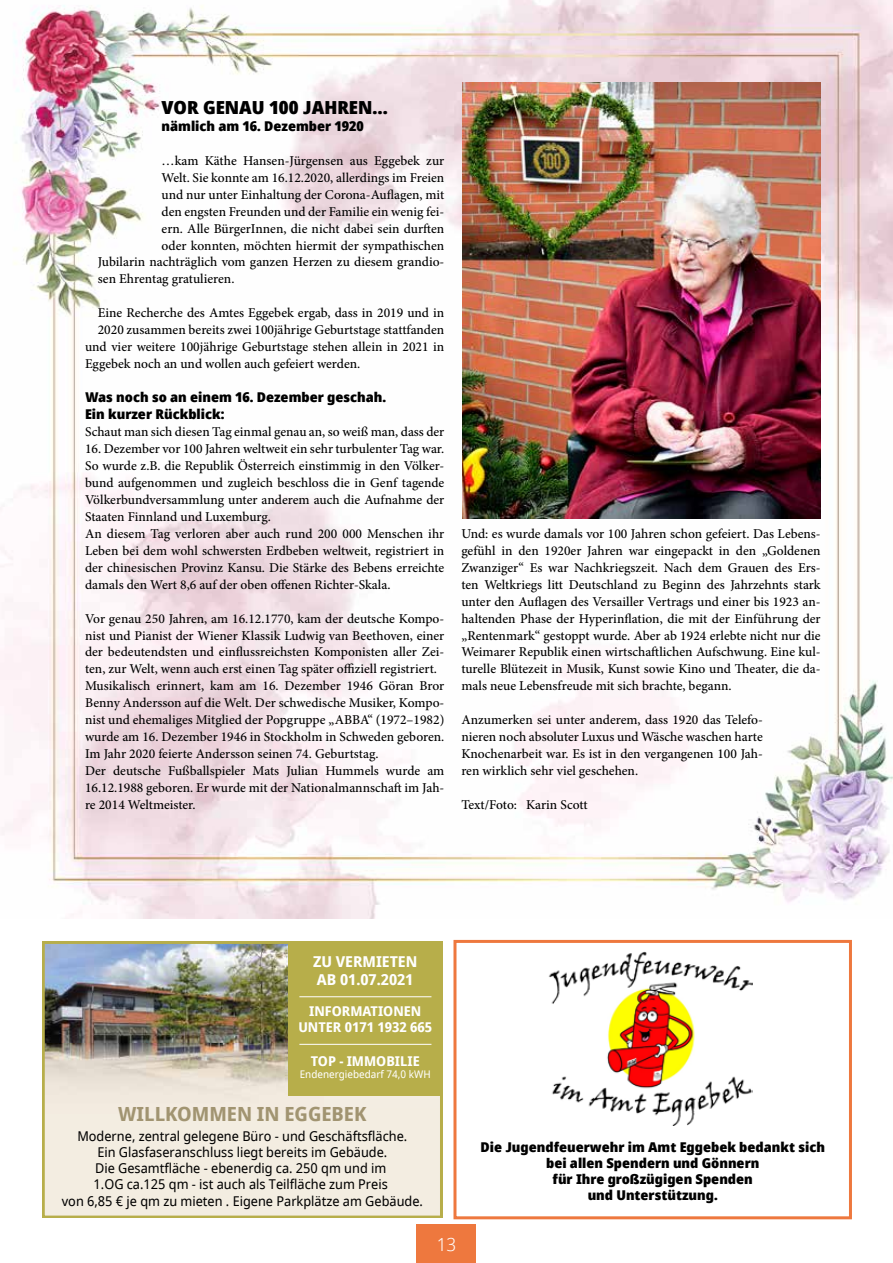
<style>
.page{position:relative;width:893px;height:1263px;background:#fff}
.page>*{position:absolute;margin:0;border:0;box-sizing:border-box;transform-origin:0 0}
.t1{font:700 19.5px "Avrile Sans";color:#a19471}
.t2{font:900 18px "Avrile Sans";color:#000}
.t3{font:300 18px "Avrile Sans";color:#fff}
.t4{font:700 15px/18px "Avrile Sans";color:#fff}
.t5{font:500 13.5px/17px "Minion Pro";color:#000}
.t6{font:13.5px/16.2px "Avrile Sans";color:#000;text-align:center}
.t7{font:900 13.5px/16.2px "Avrile Sans";color:#000}
.t8{font:700 13.5px/16.2px "Avrile Sans";color:#fff;text-align:center}
.t9{font:10.5px "Avrile Sans";color:#fff}
</style>
<div class="page">
<div style="left:417px;top:1225px;width:59px;height:38px;background:#ee783e"></div>
<img style="left:0;top:0;width:893px;height:918px">
<img style="left:462px;top:83px;width:359px;height:436px">
<img style="left:43px;top:941px;width:399px;height:277px">
<div style="left:453px;top:940px;width:399px;height:279px;border:3px solid #ee783e"></div>
<img style="left:548px;top:951px;width:205px;height:174px">
<h2 class="t2" style="left:162px;top:94px;width:228px">VOR GENAU 100 JAHREN…</h2>
<p class="t7" style="left:162px;top:118px;width:204px">nämlich am 16. Dezember 1920</p>
<p class="t5" style="left:162px;top:152px;width:284px">…kam Käthe Hansen-Jürgensen aus Eggebek zur</p>
<p class="t5" style="left:162px;top:169px;width:284px">Welt. Sie konnte am 16.12.2020, allerdings im Freien</p>
<p class="t5" style="left:162px;top:186px;width:284px">und nur unter Einhaltung der Corona-Auflagen, mit</p>
<p class="t5" style="left:162px;top:203px;width:284px">den engsten Freunden und der Familie ein wenig fei-</p>
<p class="t5" style="left:162px;top:220px;width:284px">ern. Alle BürgerInnen, die nicht dabei sein durften</p>
<p class="t5" style="left:162px;top:237px;width:284px">oder konnten, möchten hiermit der sympathischen</p>
<p class="t5" style="left:98px;top:254px;width:348px">Jubilarin nachträglich vom ganzen Herzen zu diesem grandio-</p>
<p class="t5" style="left:98px;top:271px;width:138px">sen Ehrentag gratulieren.</p>
<p class="t5" style="left:98px;top:305px;width:348px">Eine Recherche des Amtes Eggebek ergab, dass in 2019 und in</p>
<p class="t5" style="left:98px;top:322px;width:348px">2020 zusammen bereits zwei 100jährige Geburtstage stattfanden</p>
<p class="t5" style="left:85px;top:338px;width:361px">und vier weitere 100jährige Geburtstage stehen allein in 2021 in</p>
<p class="t5" style="left:85px;top:355px;width:277px">Eggebek noch an und wollen auch gefeiert werden.</p>
<p class="t7" style="left:85px;top:389px;width:302px;line-height:17px">Was noch so an einem 16. Dezember geschah.<br>Ein kurzer Rückblick:</p>
<p class="t5" style="left:85px;top:423px;width:361px">Schaut man sich diesen Tag einmal genau an, so weiß man, dass der</p>
<p class="t5" style="left:85px;top:440px;width:361px">16. Dezember vor 100 Jahren weltweit ein sehr turbulenter Tag war.<br>So wurde z.B. die Republik Österreich einstimmig in den Völker&shy;bund aufgenommen und zugleich beschloss die in Genf tagende Völkerbundversammlung unter anderem auch die Aufnahme der Staaten Finnland und Luxemburg.<br>An diesem Tag verloren aber auch rund 200 000 Menschen ihr Leben bei dem wohl schwersten Erdbeben weltweit, registriert in der chinesischen Provinz Kansu. Die Stärke des Bebens erreichte damals den Wert 8,6 auf der oben offenen Richter-Skala.</p>
<p class="t5" style="left:85px;top:610px;width:361px">Vor genau 250 Jahren, am 16.12.1770, kam der deutsche Kompo&shy;nist und Pianist der Wiener Klassik Ludwig van Beethoven, einer der bedeutendsten und einflussreichsten Komponisten aller Zei&shy;ten, zur Welt, wenn auch erst einen Tag später offiziell registriert.<br>Musikalisch erinnert, kam am 16. Dezember 1946 Göran Bror Benny Andersson auf die Welt. Der schwedische Musiker, Kompo&shy;nist und ehemaliges Mitglied der Popgruppe „ABBA“ (1972–1982) wurde am 16. Dezember 1946 in Stockholm in Schweden geboren.<br>Im Jahr 2020 feierte Andersson seinen 74. Geburtstag.<br>Der deutsche Fußballspieler Mats Julian Hummels wurde am 16.12.1988 geboren. Er wurde mit der Nationalmannschaft im Jah&shy;re 2014 Weltmeister.</p>
<p class="t5" style="left:461px;top:525px;width:361px;text-align:justify">Und: es wurde damals vor 100 Jahren schon gefeiert. Das Lebens&shy;gefühl in den 1920er Jahren war eingepackt in den „Goldenen Zwanziger“ Es war Nachkriegszeit. Nach dem Grauen des Ers&shy;ten Weltkriegs litt Deutschland zu Beginn des Jahrzehnts stark unter den Auflagen des Versailler Vertrags und einer bis 1923 an&shy;haltenden Phase der Hyperinflation, die mit der Einführung der „Rentenmark“ gestoppt wurde. Aber ab 1924 erlebte nicht nur die Weimarer Republik einen wirtschaftlichen Aufschwung. Eine kul&shy;turelle Blütezeit in Musik, Kunst sowie Kino und Theater, die da&shy;mals neue Lebensfreude mit sich brachte, begann.</p>
<p class="t5" style="left:461px;top:711px;width:303px;text-align:justify">Anzumerken sei unter anderem, dass 1920 das Telefo&shy;nieren noch absoluter Luxus und Wäsche waschen harte Knochenarbeit war. Es ist in den vergangenen 100 Jah&shy;ren wirklich sehr viel geschehen.</p>
<p class="t5" style="left:461px;top:796px;width:128px">Text/Foto: Karin Scott</p>
<p class="t4" style="left:313px;top:953px;width:106px">ZU VERMIETEN<br>AB 01.07.2021</p>
<p class="t8" style="left:298px;top:1003px;width:135px">INFORMATIONEN<br>UNTER 0171 1932 665</p>
<p class="t8" style="left:311px;top:1053px;width:110px">TOP - IMMOBILIE</p>
<p class="t9" style="left:300px;top:1067px;width:133px">Endenergiebedarf 74,0 kWH</p>
<h1 class="t1" style="left:118px;top:1100px;width:250px">WILLKOMMEN IN EGGEBEK</h1>
<p class="t6" style="left:62px;top:1128px;width:363px">Moderne, zentral gelegene Büro - und Geschäftsfläche.<br>Ein Glasfaseranschluss liegt bereits im Gebäude.<br>Die Gesamtfläche - ebenerdig ca. 250 qm und im<br>1.OG ca.125 qm - ist auch als Teilfläche zum Preis<br>von 6,85 € je qm zu mieten . Eigene Parkplätze am Gebäude.</p>
<p class="t7" style="left:480px;top:1139px;width:346px;text-align:center">Die Jugendfeuerwehr im Amt Eggebek bedankt sich bei allen Spendern und Gönnern<br>für Ihre großzügigen Spenden<br>und Unterstützung.</p>
<h2 class="t3" style="left:437px;top:1232px;width:21px">13</h2>
</div>
